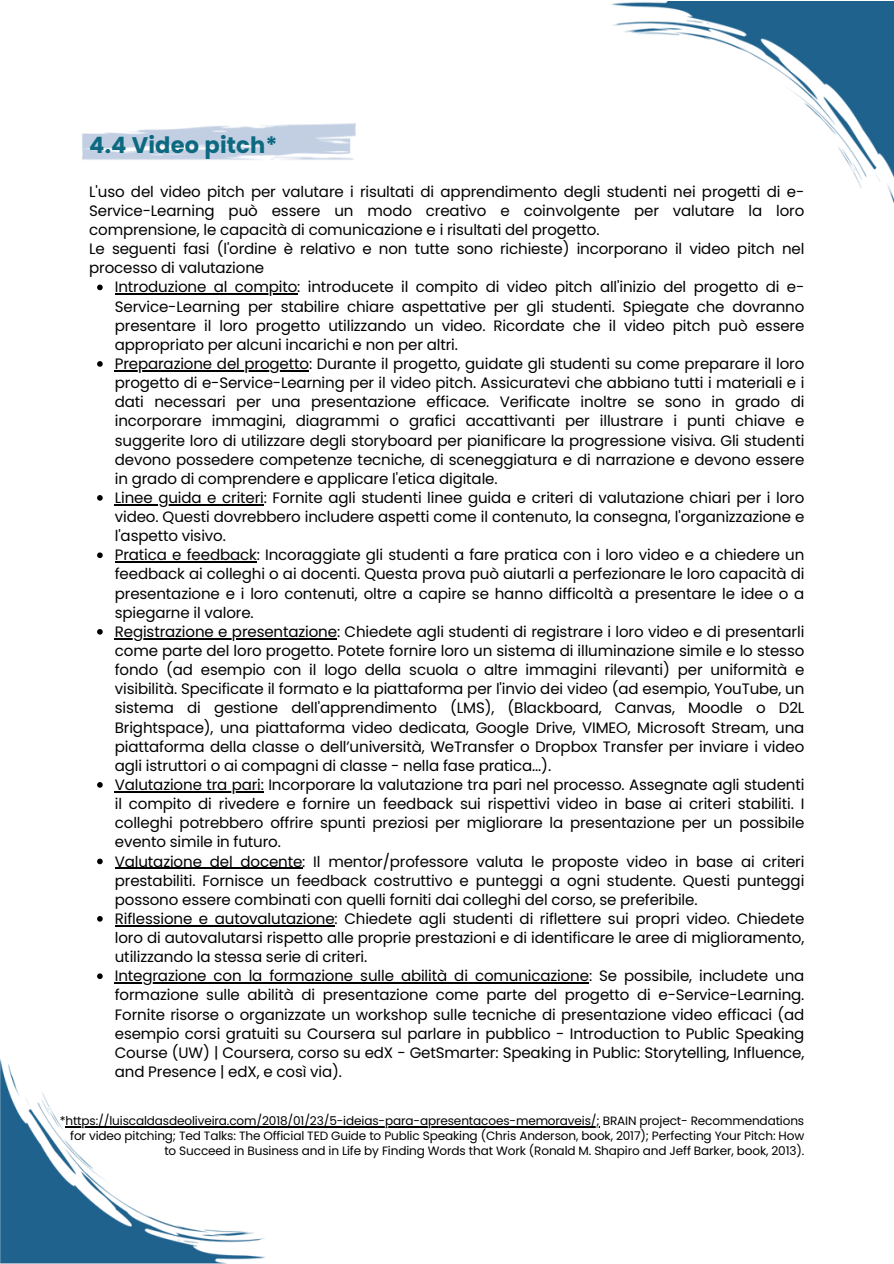
<style>
.page{position:relative;width:894px;height:1264px;background:#fff}
.page>*{position:absolute;margin:0;border:0;box-sizing:border-box;transform-origin:0 0}
.t1{font:700 22.5px "Poppins";letter-spacing:.01em;color:#0c6980}
.t2{font:15px/19.2px "Poppins";letter-spacing:-.01em;color:#000;text-align:justify}
.t3{font:12px/15.1px "Poppins";letter-spacing:-.01em;color:#000;text-align:right}
</style>
<div class="page">
<img style="left:82px;top:123px;width:274px;height:37px">
<hr style="left:65px;top:1125px;width:534px;height:1px;background:#000">
<img style="left:611px;top:1px;width:282px;height:200px">
<img style="left:0;top:1059px;width:270px;height:204px">
<svg style="left:97px;top:284px;width:6px;height:6px"></svg>
<hr style="left:115px;top:293px;width:182px;height:2px;background:#000">
<svg style="left:97px;top:361px;width:6px;height:6px"></svg>
<hr style="left:115px;top:370px;width:194px;height:1px;background:#000">
<svg style="left:97px;top:495px;width:6px;height:5px"></svg>
<hr style="left:115px;top:504px;width:149px;height:1px;background:#000">
<svg style="left:97px;top:552px;width:6px;height:6px"></svg>
<hr style="left:115px;top:561px;width:142px;height:1px;background:#000">
<svg style="left:97px;top:629px;width:6px;height:5px"></svg>
<hr style="left:115px;top:638px;width:222px;height:1px;background:#000">
<svg style="left:97px;top:782px;width:6px;height:5px"></svg>
<hr style="left:115px;top:791px;width:149px;height:1px;background:#000">
<svg style="left:97px;top:858px;width:6px;height:6px"></svg>
<hr style="left:115px;top:867px;width:187px;height:1px;background:#000">
<svg style="left:97px;top:916px;width:6px;height:5px"></svg>
<hr style="left:115px;top:925px;width:219px;height:1px;background:#000">
<svg style="left:97px;top:973px;width:6px;height:6px"></svg>
<hr style="left:115px;top:982px;width:474px;height:1px;background:#000">
<p class="t1" style="left:89px;top:129px;width:190px">4.4 Video pitch*</p>
<h2 class="t2" style="left:89px;top:182px;width:716px;text-align:left">L'uso del video pitch per valutare i risultati di apprendimento degli studenti nei progetti di e-Service-Learning può essere un modo creativo e coinvolgente per valutare la loro comprensione, le capacità di comunicazione e i risultati del progetto.<br>Le seguenti fasi (l'ordine è relativo e non tutte sono richieste) incorporano il video pitch nel processo di valutazione</h2>
<p class="t2" style="left:115px;top:277px;width:691px">Introduzione al compito: introducete il compito di video pitch all'inizio del progetto di e-Service-Learning per stabilire chiare aspettative per gli studenti. Spiegate che dovranno presentare il loro progetto utilizzando un video. Ricordate che il video pitch può essere appropriato per alcuni incarichi e non per altri.</p>
<p class="t2" style="left:115px;top:354px;width:691px">Preparazione del progetto: Durante il progetto, guidate gli studenti su come preparare il loro progetto di e-Service-Learning per il video pitch. Assicuratevi che abbiano tutti i materiali e i dati necessari per una presentazione efficace. Verificate inoltre se sono in grado di incorporare immagini, diagrammi o grafici accattivanti per illustrare i punti chiave e suggerite loro di utilizzare degli storyboard per pianificare la progressione visiva. Gli studenti devono possedere competenze tecniche, di sceneggiatura e di narrazione e devono essere in grado di comprendere e applicare l'etica digitale.</p>
<p class="t2" style="left:115px;top:488px;width:691px">Linee guida e criteri: Fornite agli studenti linee guida e criteri di valutazione chiari per i loro video. Questi dovrebbero includere aspetti come il contenuto, la consegna, l'organizzazione e l'aspetto visivo.</p>
<p class="t2" style="left:115px;top:545px;width:691px">Pratica e feedback: Incoraggiate gli studenti a fare pratica con i loro video e a chiedere un feedback ai colleghi o ai docenti. Questa prova può aiutarli a perfezionare le loro capacità di presentazione e i loro contenuti, oltre a capire se hanno difficoltà a presentare le idee o a spiegarne il valore.</p>
<p class="t2" style="left:115px;top:622px;width:691px">Registrazione e presentazione: Chiedete agli studenti di registrare i loro video e di presentarli come parte del loro progetto. Potete fornire loro un sistema di illuminazione simile e lo stesso fondo (ad esempio con il logo della scuola o altre immagini rilevanti) per uniformità e visibilità. Specificate il formato e la piattaforma per l'invio dei video (ad esempio, YouTube, un sistema di gestione dell'apprendimento (LMS), (Blackboard, Canvas, Moodle o D2L Brightspace), una piattaforma video dedicata, Google Drive, VIMEO, Microsoft Stream, una piattaforma della classe o dell’università, WeTransfer o Dropbox Transfer per inviare i video agli istruttori o ai compagni di classe - nella fase pratica...).</p>
<p class="t2" style="left:115px;top:775px;width:691px;text-align:left">Valutazione tra pari: Incorporare la valutazione tra pari nel processo. Assegnate agli studenti il compito di rivedere e fornire un feedback sui rispettivi video in base ai criteri stabiliti. I colleghi potrebbero offrire spunti preziosi per migliorare la presentazione per un possibile evento simile in futuro.<br>Valutazione del docente: Il mentor/professore valuta le proposte video in base ai criteri prestabiliti. Fornisce un feedback costruttivo e punteggi a ogni studente. Questi punteggi possono essere combinati con quelli forniti dai colleghi del corso, se preferibile.</p>
<p class="t2" style="left:115px;top:909px;width:691px">Riflessione e autovalutazione: Chiedete agli studenti di riflettere sui propri video. Chiedete loro di autovalutarsi rispetto alle proprie prestazioni e di identificare le aree di miglioramento, utilizzando la stessa serie di criteri.</p>
<p class="t2" style="left:115px;top:966px;width:691px">Integrazione con la formazione sulle abilità di comunicazione: Se possibile, includete una formazione sulle abilità di presentazione come parte del progetto di</p>
<p class="t2" style="left:115px;top:985px;width:691px;text-indent:543px">e-Service-Learning.<br>Fornite risorse o organizzate un workshop sulle tecniche di presentazione video efficaci (ad esempio corsi gratuiti su Coursera sul parlare in pubblico - Introduction to Public Speaking Course (UW) | Coursera, corso su edX - GetSmarter: Speaking in Public: Storytelling, Influence, and Presence | edX, e così via).</p>
<h1 class="t3" style="left:60px;top:1113px;width:745px">*https://luiscaldasdeoliveira.com/2018/01/23/5-ideias-para-apresentacoes-memoraveis/; BRAIN project- Recommendations</h1>
<p class="t3" style="left:70px;top:1128px;width:735px">for video pitching; Ted Talks: The Official TED Guide to Public Speaking (Chris Anderson, book, 2017); Perfecting Your Pitch: How to Succeed in Business and in Life by Finding Words that Work (Ronald M. Shapiro and Jeff Barker, book, 2013).</p>
</div>
